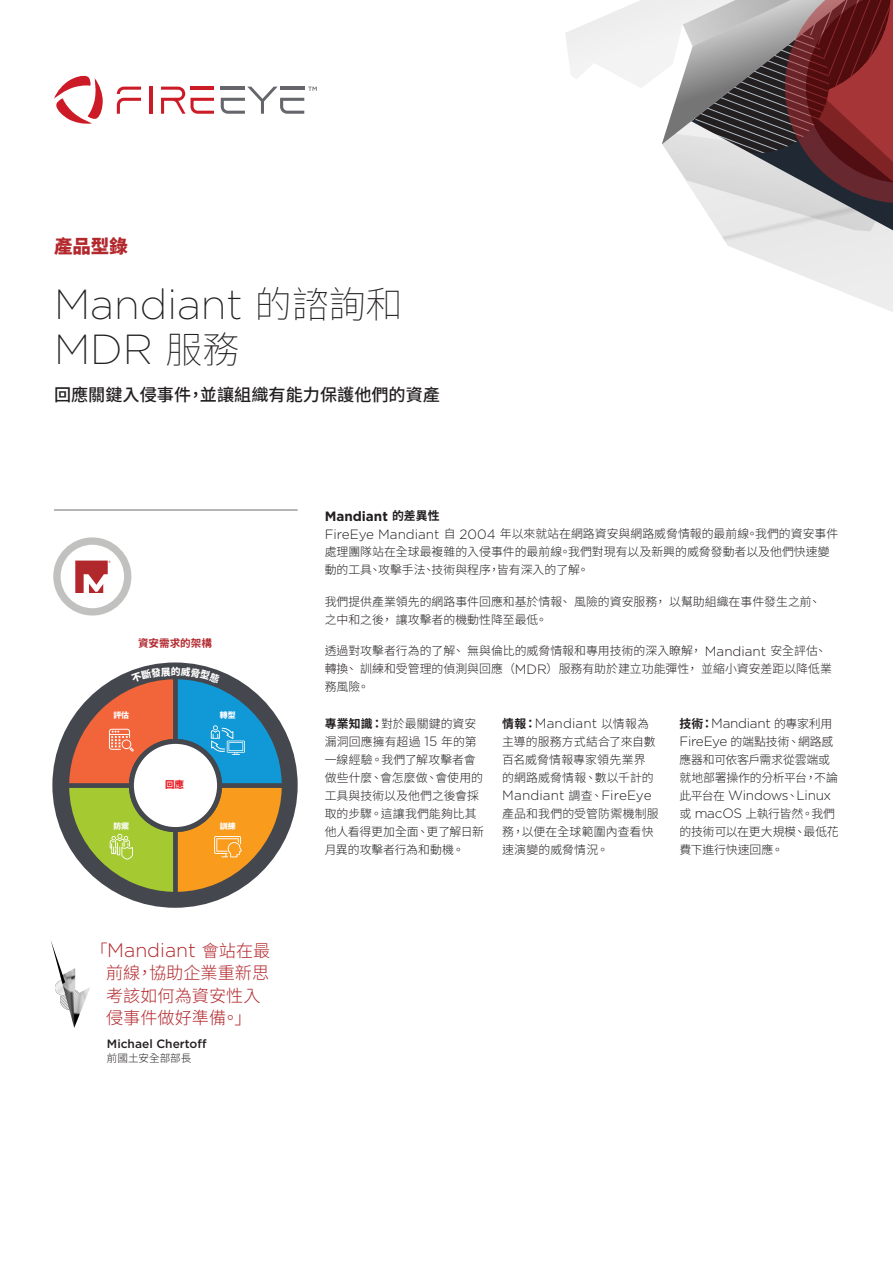
<style>
.page{position:relative;width:893px;height:1263px;background:#fff}
.page>*{position:absolute;margin:0;border:0;box-sizing:border-box;transform-origin:0 0}
.t1{font:200 42px/45px "Gotham";color:#231f20}
.t2{font:300 19.5px "Gotham";color:#b2282d}
.t3{font:900 18.45px "Noto Sans CJ Ktc";color:#b2282d}
.t4{font:300 17.1px/22.5px "Noto Sans CJ Ktc";color:#b2282d}
.t5{font:500 17.1px "Noto Sans CJ Ktc";color:#231f20}
.Text_Body_8_5{font:300 13.5px "Gotham";letter-spacing:-.01em;color:#231f20}
.Text_Body_8_5-2{font:300 13.5px "Gotham";letter-spacing:.015em;color:#231f20}
.Body_Text_9_12{font:700 13.5px "Gotham";color:#231f20}
.Subhead_Level_1{font:500 12px "Gotham";color:#231f20}
.Body_Text_9_12-2{font:300 11.85px/18px "Noto Sans CJ Ktc";color:#231f20}
.Text_Body_8_5-3{font:300 11.85px/18px "Noto Sans CJ Ktc";color:#231f20}
.Text_Body_8_5-4{font:300 11.85px/18px "Noto Sans CJ Ktc";letter-spacing:-.02em;color:#231f20}
.Subhead_Level_1-2{font:300 10.5px "Noto Sans CJ Ktc";color:#231f20}
.t6{font:700 10.5px "Noto Sans CJ Ktc";color:#b2282d}
.t7{font:900 9.45px "Noto Sans CJ Ktc";color:#e61e26}
.t8{font:900 7.95px "Noto Sans CJ Ktc";color:#fff}
.s1{font-family:"Noto Sans CJ Ktc";font-weight:100;font-size:36.9px}
.s2{font-family:"Noto Sans CJ Ktc";font-size:17.1px}
.s3{font-family:"Noto Sans CJ Ktc";font-size:11.85px}
.s4{font-family:"Gotham";font-size:13.5px}
.s5{font-weight:700}
.s6{font-family:"Noto Sans CJ Ktc";font-weight:700;font-size:11.85px}
</style>
<div class="page">
<hr style="left:149px;top:87px;width:3px;height:27px;background:#cc1b26">
<svg style="left:117px;top:87px;width:24px;height:27px"></svg>
<svg style="left:161px;top:87px;width:53px;height:27px"></svg>
<svg style="left:54px;top:75px;width:49px;height:49px"></svg>
<svg style="left:221px;top:87px;width:96px;height:27px"></svg>
<hr style="left:54px;top:510px;width:244px;height:1px;background:#231f20">
<svg style="left:565px;top:0;width:328px;height:312px"></svg>
<div style="left:53px;top:537px;width:78px;height:78px;background:#c1c1c0;border-radius:50%"></div>
<div style="left:61px;top:545px;width:63px;height:63px;background:#fff;border-radius:50%"></div>
<svg style="left:75px;top:560px;width:36px;height:33px"></svg>
<div style="left:52px;top:662px;width:246px;height:246px;background:#44474d;border-radius:50%"></div>
<img style="left:69px;top:987px;width:21px;height:41px">
<svg style="left:51px;top:941px;width:30px;height:69px"></svg>
<svg style="left:69px;top:667px;width:213px;height:225px"></svg>
<p class="t3" style="left:54px;top:235px;width:75px">產品型錄</p>
<p class="t1" style="left:54px;top:280px;width:350px">Mandiant <span class="s1">的諮詢和<br></span>MDR <span class="s1">服務</span></p>
<p class="t5" style="left:54px;top:385px;width:388px">回應關鍵入侵事件，並讓組織有能力保護他們的資產</p>
<p class="t6" style="left:138px;top:637px;width:75px">資安需求的架構</p>
<p class="t8" style="left:113px;top:711px;width:17px">評估</p>
<p class="t8" style="left:220px;top:711px;width:17px">轉型</p>
<p class="t7" style="left:165px;top:779px;width:21px">回應</p>
<p class="t8" style="left:113px;top:822px;width:17px">防禦</p>
<p class="t8" style="left:220px;top:822px;width:17px">訓練</p>
<p class="t2" style="left:90px;top:938px;width:182px"><span class="s2">「</span>Mandiant <span class="s2">會站在最</span></p>
<p class="t4" style="left:106px;top:962px;width:165px">前線，協助企業重新思考該如何為資安性入侵事件做好準備。」</p>
<p class="Subhead_Level_1" style="left:107px;top:1036px;width:101px">Michael Chertoff</p>
<p class="Subhead_Level_1-2" style="left:107px;top:1052px;width:86px">前國土安全部部長</p>
<p class="Body_Text_9_12" style="left:325px;top:507px;width:116px">Mandiant <span class="s3">的差異性</span></p>
<p class="Body_Text_9_12-2" style="left:325px;top:525px;width:515px"><span class="s4">FireEye Mandiant</span> 自 <span class="s4">2004</span> 年以來就站在網路資安與網路威脅情報的最前線。我們的資安事件處理團隊站在全球最複雜的入侵事件的最前線。我們對現有以及新興的威脅發動者以及他們快速變動的工具、攻擊手法、技術與程序，皆有深入的了解。</p>
<p class="Body_Text_9_12-2" style="left:325px;top:593px;width:497px">我們提供產業領先的網路事件回應和基於情報、風險的資安服務，以幫助組織在事件發生之前、之中和之後，讓攻擊者的機動性降至最低。</p>
<p class="Body_Text_9_12-2" style="left:325px;top:642px;width:509px">透過對攻擊者行為的了解、無與倫比的威脅情報和專用技術的深入瞭解， <span class="s4">Mandiant</span> 安全評估、轉換、訓練和受管理的偵測與回應（<span class="s4">MDR</span>）服務有助於建立功能彈性，並縮小資安差距以降低業務風險。</p>
<p class="Text_Body_8_5-3" style="left:325px;top:715px;width:161px"><span class="s5">專業知識：</span>對於最關鍵的資安漏洞回應擁有超過 <span class="s4">15</span> 年的第一線經驗。我們了解攻擊者會做些什麼、會怎麼做、會使用的工具與技術以及他們之後會採取的步驟。這讓我們能夠比其他人看得更加全面、更了解日新月異的攻擊者行為和動機。</p>
<p class="Text_Body_8_5-2" style="left:502px;top:715px;width:148px"><span class="s6">情報：</span>Mandiant <span class="s3">以情報為</span></p>
<p class="Text_Body_8_5-3" style="left:502px;top:733px;width:155px">主導的服務方式結合了來自數百名威脅情報專家領先業界的網路威脅情報、數以千計的</p>
<p class="Text_Body_8_5" style="left:502px;top:787px;width:151px">Mandiant <span class="s3">調查、</span>FireEye</p>
<p class="Text_Body_8_5-3" style="left:502px;top:805px;width:158px">產品和我們的受管防禦機制服務，以便在全球範圍內查看快速演變的威脅情況。</p>
<p class="Text_Body_8_5" style="left:679px;top:715px;width:154px"><span class="s6">技術：</span>Mandiant <span class="s3">的專家利用</span></p>
<p class="Text_Body_8_5-4" style="left:679px;top:733px;width:160px"><span class="s4">FireEye</span> 的端點技術、網路感應器和可依客戶需求從雲端或就地部署操作的分析平台，不論</p>
<p class="Text_Body_8_5" style="left:679px;top:787px;width:153px"><span class="s3">此平台在</span> Windows<span class="s3">、</span>Linux</p>
<p class="Text_Body_8_5-3" style="left:679px;top:805px;width:161px">或 <span class="s4">macOS</span> 上執行皆然。我們的技術可以在更大規模、最低花費下進行快速回應。</p>
</div>
